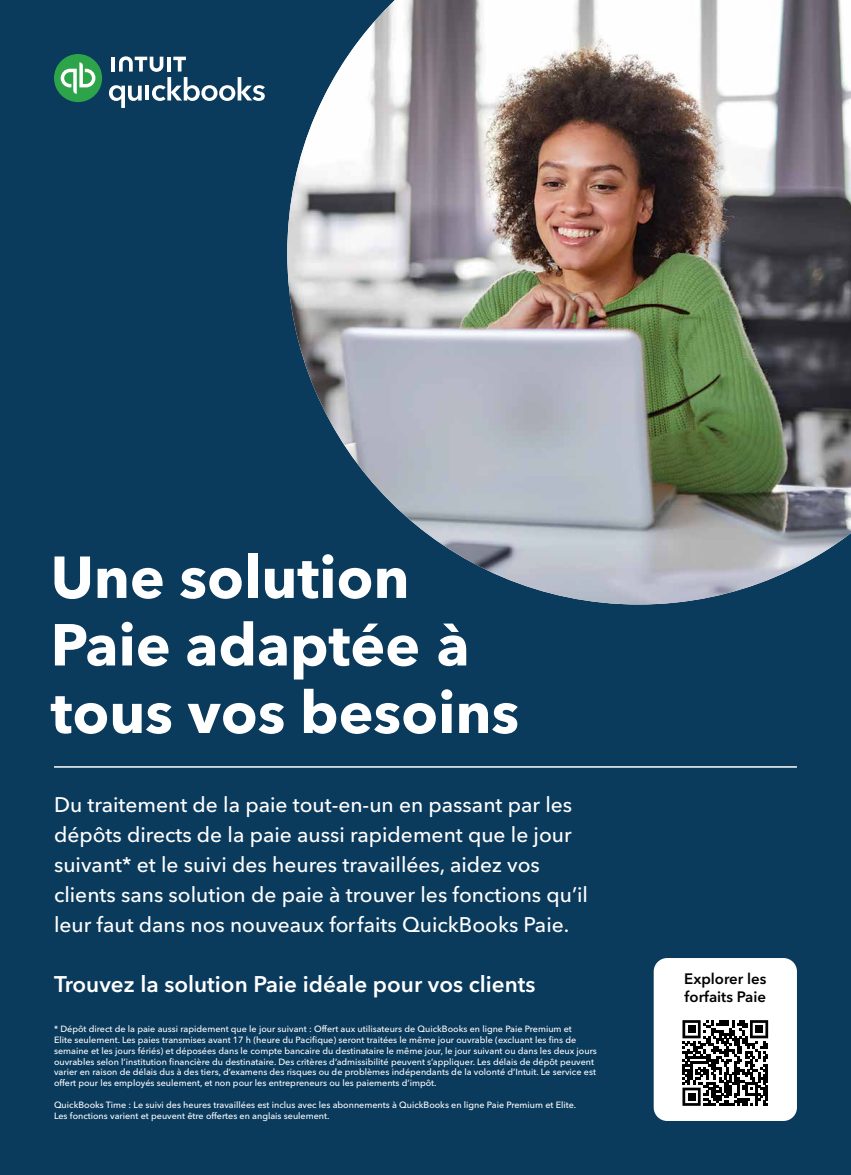
<style>
.page{position:relative;width:851px;height:1175px;background:#fff}
.page>*{position:absolute;margin:0;border:0;box-sizing:border-box;transform-origin:0 0}
.t1{font:700 58.5px/67.5px "Avenir Nextfor INTUIT";color:#fff}
.t2{font:600 22.5px "Avenir Nextfor INTUIT";color:#fff}
.t3{font:500 21px/30px "Avenir Nextfor INTUIT";color:#fff}
.t4{font:600 15px/18px "Avenir Nextfor INTUIT";color:#000}
.t5{font:500 9px/10.8px "Avenir Nextfor INTUIT";color:#fff}
</style>
<div class="page">
<div style="left:0;top:0;width:850px;height:1174px;background:#0a3a5c"></div>
<hr style="left:54px;top:766px;width:742px;height:1px;background:#fff">
<div style="left:54px;top:54px;width:48px;height:48px;background:#2da44a;border-radius:50%"></div>
<svg style="left:61px;top:62px;width:34px;height:32px"></svg>
<svg style="left:109px;top:56px;width:156px;height:52px"></svg>
<img style="left:287px;top:0;width:563px;height:604px">
<div style="left:653px;top:958px;width:143px;height:162px;background:#fff;border-radius:14px"></div>
<svg style="left:682px;top:1020px;width:86px;height:85px"></svg>
<div style="left:687px;top:1025px;width:8px;height:8px;background:#000"></div>
<div style="left:755px;top:1025px;width:8px;height:8px;background:#000"></div>
<div style="left:687px;top:1092px;width:8px;height:8px;background:#000"></div>
<h1 class="t1" style="left:51px;top:549px;width:470px">Une solution<br>Paie adaptée à tous vos besoins</h1>
<p class="t3" style="left:54px;top:791px;width:535px">Du traitement de la paie tout-en-un en passant par les dépôts directs de la paie aussi rapidement que le jour suivant* et le suivi des heures travaillées, aidez vos clients sans solution de paie à trouver les fonctions qu’il leur faut dans nos nouveaux forfaits QuickBooks Paie.</p>
<h2 class="t2" style="left:54px;top:974px;width:483px">Trouvez la solution Paie idéale pour vos clients</h2>
<p class="t5" style="left:54px;top:1024px;width:544px">* Dépôt direct de la paie aussi rapidement que le jour suivant : Offert aux utilisateurs de QuickBooks en ligne Paie Premium et<br>Elite seulement. Les paies transmises avant 17 h (heure du Pacifque) seront traitées le même jour ouvrable (excluant les fns de semaine et les jours fériés) et déposées dans le compte bancaire du destinataire le même jour, le jour suivant ou dans les deux jours ouvrables selon l’institution fnancière du destinataire. Des critères d’admissibilité peuvent s’appliquer. Les délais de dépôt peuvent varier en raison de délais dus à des tiers, d’examens des risques ou de problèmes indépendants de la volonté d’Intuit. Le service est offert pour les employés seulement, et non pour les entrepreneurs ou les paiements d’impôt.</p>
<p class="t5" style="left:54px;top:1100px;width:524px">QuickBooks Time : Le suivi des heures travaillées est inclus avec les abonnements à QuickBooks en ligne Paie Premium et Elite.<br>Les fonctions varient et peuvent être offertes en anglais seulement.</p>
<h3 class="t4" style="left:684px;top:970px;width:84px">Explorer les forfaits Paie</h3>
</div>
